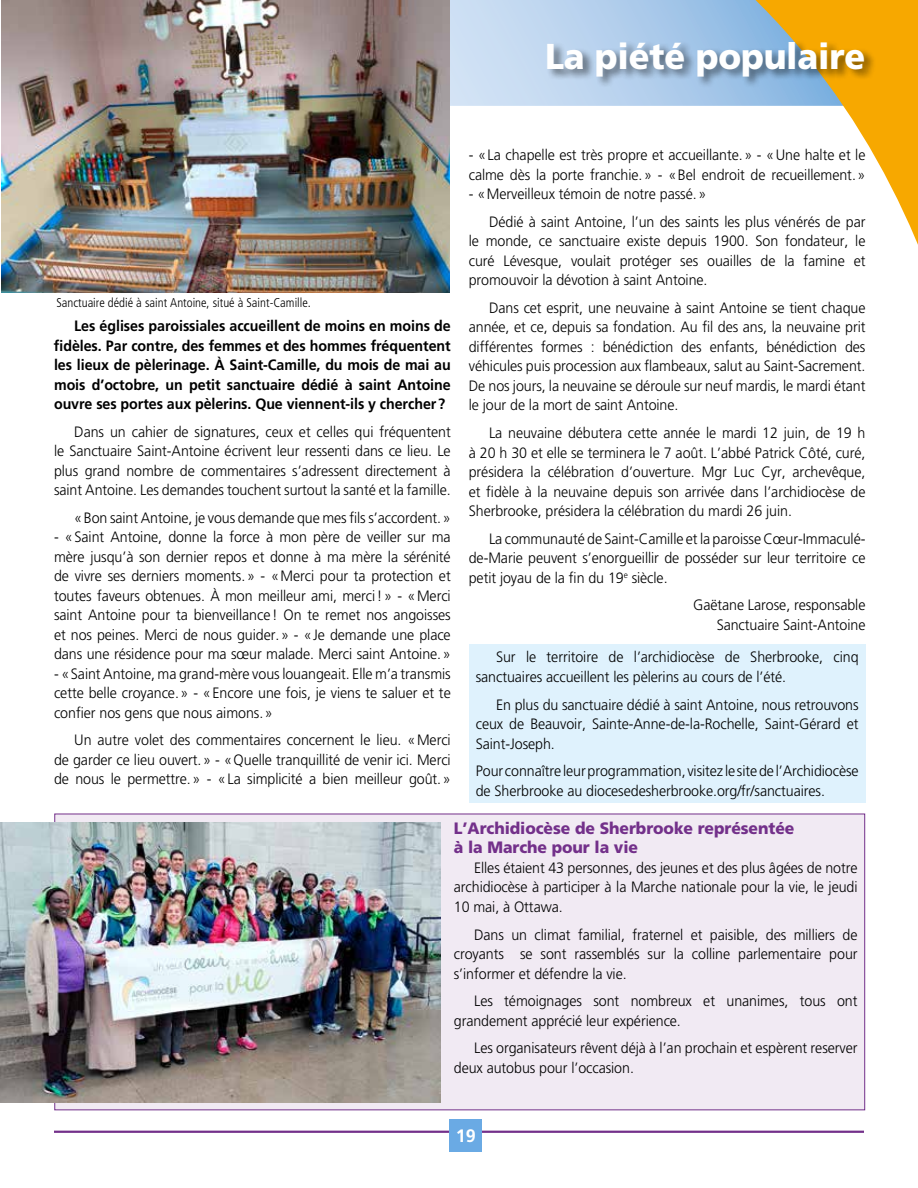
<style>
.page{position:relative;width:918px;height:1188px;background:#fff}
.page>*{position:absolute;margin:0;border:0;box-sizing:border-box;transform-origin:0 0}
.t1{font:900 36px "Frutiger";letter-spacing:-.005em;color:#fff;scale:.95 1}
.t2{font:700 18px "Frutiger";color:#fff}
.t3{font:900 16.5px/19.5px "Frutiger";letter-spacing:-.005em;color:#73308a;scale:.95 1}
.t4{font:300 15px/19.5px "Frutiger";letter-spacing:-.005em;color:#000;text-align:justify;scale:.95 1}
.t5{font:700 15px/19.5px "Frutiger";letter-spacing:-.005em;color:#000;text-align:justify;scale:.95 1}
.t6{font:300 condensed 12.75px "Frutiger";color:#000}
</style>
<div class="page">
<svg style="left:450px;top:0;width:166px;height:106px;background:#c6daf1"></svg>
<svg style="left:616px;top:0;width:302px;height:245px"></svg>
<hr style="left:54px;top:1131px;width:810px;height:2px;background:#73308a">
<div style="left:450px;top:1119px;width:32px;height:32px;background:#6aaae4"></div>
<img style="left:2px;top:0;width:448px;height:293px">
<div style="left:546px;top:39px;width:330px;height:49px;background:#000;opacity:.5"></div>
<div style="left:469px;top:644px;width:396px;height:158px;background:#dff2fd"></div>
<div style="left:55px;top:814px;width:810px;height:296px;background:#f1eaf3"></div>
<img style="left:0;top:822px;width:440px;height:281px">
<h1 class="t1" style="left:545px;top:34px;width:339px">La piété populaire</h1>
<p class="t4" style="left:469px;top:145px;width:419px">- «La chapelle est très propre et accueillante.» - «Une halte et le calme dès la porte franchie.» - «Bel endroit de recueillement.»</p>
<p class="t4" style="left:489px;top:180px;width:398px;line-height:27.6px;text-indent:-20px">- «Merveilleux témoin de notre passé.»<br>Dédié à saint Antoine, l’un des saints les plus vénérés de par</p>
<p class="t4" style="left:469px;top:231px;width:419px">le monde, ce sanctuaire existe depuis 1900. Son fondateur, le curé Lévesque, voulait protéger ses ouailles de la famine et promouvoir la dévotion à saint Antoine.</p>
<p class="t4" style="left:469px;top:298px;width:419px;text-indent:20px">Dans cet esprit, une neuvaine à saint Antoine se tient chaque année, et ce, depuis sa fondation. Au fil des ans, la neuvaine prit différentes formes : bénédiction des enfants, bénédiction des véhicules puis procession aux flambeaux, salut au Saint-Sacrement.<br>De nos jours, la neuvaine se déroule sur neuf mardis, le mardi étant le jour de la mort de saint Antoine.</p>
<p class="t4" style="left:469px;top:423px;width:419px;text-indent:20px">La neuvaine débutera cette année le mardi 12 juin, de 19 h à 20 h 30 et elle se terminera le 7 août. L’abbé Patrick Côté, curé, présidera la célébration d’ouverture. Mgr Luc Cyr, archevêque, et fidèle à la neuvaine depuis son arrivée dans l’archidiocèse de Sherbrooke, présidera la célébration du mardi 26 juin.</p>
<p class="t4" style="left:469px;top:529px;width:419px;text-indent:20px">La communauté de Saint-Camille et la paroisse Cœur-Immaculé&shy;de-Marie peuvent s’enorgueillir de posséder sur leur territoire ce petit joyau de la fin du 19<sup>e</sup> siècle.</p>
<p class="t4" style="left:693px;top:595px;width:183px;text-align:right">Gaëtane Larose, responsable<br>Sanctuaire Saint-Antoine</p>
<p class="t6" style="left:57px;top:296px;width:254px">Sanctuaire dédié à saint Antoine, situé à Saint-Camille.</p>
<p class="t5" style="left:54px;top:316px;width:419px;text-indent:20px">Les églises paroissiales accueillent de moins en moins de fidèles. Par contre, des femmes et des hommes fréquentent les lieux de pèlerinage. À Saint-Camille, du mois de mai au mois d’octobre, un petit sanctuaire dédié à saint Antoine ouvre ses portes aux pèlerins. Que viennent-ils y chercher?</p>
<p class="t4" style="left:54px;top:422px;width:419px;text-indent:20px">Dans un cahier de signatures, ceux et celles qui fréquentent le Sanctuaire Saint-Antoine écrivent leur ressenti dans ce lieu. Le plus grand nombre de commentaires s’adressent directement à saint Antoine. Les demandes touchent surtout la santé et la famille.</p>
<p class="t4" style="left:74px;top:508px;width:398px">«Bon saint Antoine, je vous demande que mes fils s’accordent.»</p>
<p class="t4" style="left:54px;top:527px;width:419px">- «Saint Antoine, donne la force à mon père de veiller sur ma mère jusqu’à son dernier repos et donne à ma mère la sérénité de vivre ses derniers moments.» - «Merci pour ta protection et toutes faveurs obtenues. À mon meilleur ami, merci!» - «Merci saint Antoine pour ta bienveillance! On te remet nos angoisses et nos peines. Merci de nous guider.» - «Je demande une place dans une résidence pour ma sœur malade. Merci saint Antoine.»</p>
<p class="t4" style="left:54px;top:664px;width:419px">- «Saint Antoine, ma grand-mère vous louangeait. Elle m’a transmis cette belle croyance.» - «Encore une fois, je viens te saluer et te confier nos gens que nous aimons.»</p>
<p class="t4" style="left:54px;top:731px;width:419px;text-indent:20px">Un autre volet des commentaires concernent le lieu. «Merci de garder ce lieu ouvert.» - «Quelle tranquillité de venir ici. Merci de nous le permettre.» - «La simplicité a bien meilleur goût.»</p>
<p class="t4" style="left:476px;top:648px;width:405px;text-indent:20px">Sur le territoire de l’archidiocèse de Sherbrooke, cinq sanctuaires accueillent les pèlerins au cours de l’été.</p>
<p class="t4" style="left:476px;top:695px;width:405px;text-indent:20px">En plus du sanctuaire dédié à saint Antoine, nous retrouvons ceux de Beauvoir, Sainte-Anne-de-la-Rochelle, Saint-Gérard et Saint-Joseph.</p>
<p class="t4" style="left:476px;top:761px;width:405px">Pour connaître leur programmation, visitez le site de l’Archidiocèse de Sherbrooke au diocesedesherbrooke.org/fr/sanctuaires.</p>
<p class="t3" style="left:454px;top:818px;width:360px">L’Archidiocèse de Sherbrooke représentée à la Marche pour la vie</p>
<p class="t4" style="left:454px;top:858px;width:427px;text-indent:20px">Elles étaient 43 personnes, des jeunes et des plus âgées de notre archidiocèse à participer à la Marche nationale pour la vie, le jeudi 10 mai, à Ottawa.</p>
<p class="t4" style="left:454px;top:925px;width:427px;text-indent:20px">Dans un climat familial, fraternel et paisible, des milliers de croyants se sont rassemblés sur la colline parlementaire pour s’informer et défendre la vie.</p>
<p class="t4" style="left:454px;top:991px;width:427px;text-indent:20px">Les témoignages sont nombreux et unanimes, tous ont grandement apprécié leur expérience.</p>
<p class="t4" style="left:454px;top:1038px;width:427px;text-indent:20px">Les organisateurs rêvent déjà à l’an prochain et espèrent reserver deux autobus pour l’occasion.</p>
<p class="t2" style="left:456px;top:1125px;width:22px">19</p>
</div>
